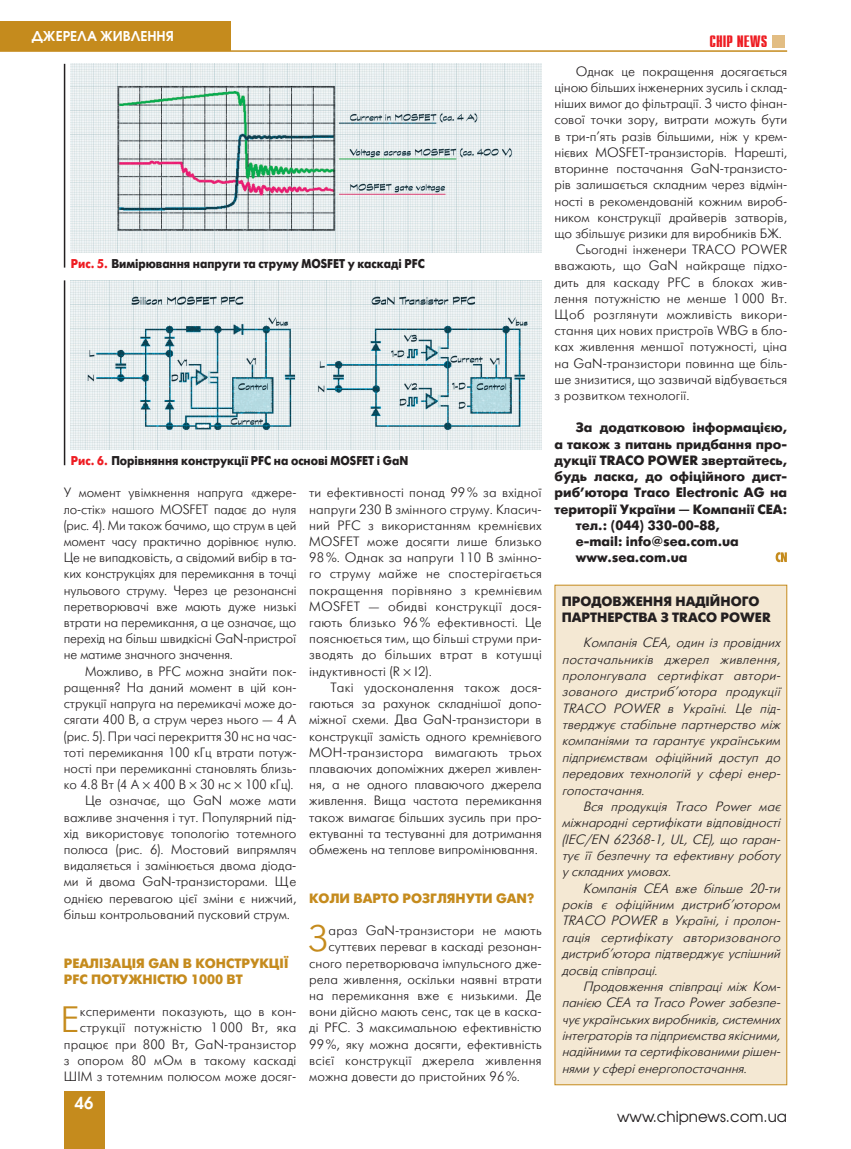
<style>
.page{position:relative;width:851px;height:1149px;background:#fff}
.page>*{position:absolute;margin:0;border:0;box-sizing:border-box;transform-origin:0 0}
.Osnovnoj_Bukviza{font:36.6px "Futuris Light C";color:#c58b1d}
.t1{font:700 16.5px "Compact C";color:#ee1d23}
.t2{font:600 16.5px "Avant Garde Gothic C";color:#fff}
.t3{font:15px "Avant Garde Gothic C";color:#231f20}
.Osnovnoj{font:13.5px/16.2px "Futuris Light C";color:#231f20;text-align:justify}
.Osnovnoj_Bukviza-2{font:13.5px/16.2px "Futuris Light C";letter-spacing:.01em;color:#231f20;text-align:right}
.Osnovnoj-2{font:italic 13.5px/16.4px "Futuris Light C";color:#231f20;text-align:justify}
.Osnovnoj-3{font:700 13.5px/16.2px "Futuris C";color:#231f20;text-align:justify}
.Razdel{font:700 13.5px/16.2px "Futuris C";color:#c58b1d}
.Razdel-2{font:700 13.5px/16.2px "Futuris C";color:#231f20}
.t4{font:600 13.5px "Avant Garde Gothic C";color:#fff}
.Ris_Textovka{font:700 12.75px "Futuris C";color:#231f20;scale:.9 1}
.s1{color:#ee1d23}
</style>
<div class="page">
<hr style="left:0;top:50px;width:787px;height:2px;background:#c58b1d">
<div style="left:64px;top:1091px;width:40px;height:57px;background:#c58b1d"></div>
<div style="left:0;top:21px;width:231px;height:30px;background:#c58b1d"></div>
<div style="left:772px;top:35px;width:12px;height:12px;background:#e2bd83"></div>
<hr style="left:64px;top:64px;width:1px;height:203px;background:#231f20">
<img style="left:71px;top:64px;width:470px;height:188px">
<hr style="left:64px;top:280px;width:1px;height:185px;background:#231f20">
<img style="left:71px;top:280px;width:470px;height:169px">
<svg style="left:775px;top:552px;width:11px;height:10px"></svg>
<div style="left:555px;top:585px;width:231px;height:499px;background:#f4e8d3"></div>
<div style="left:554px;top:584px;width:233px;height:500px;border:1px solid #c58b1d"></div>
<p class="t4" style="left:32px;top:28px;width:143px">ДЖЕРЕЛА ЖИВЛЕННЯ</p>
<p class="Ris_Textovka" style="left:71px;top:256px;width:394px"><span class="s1">Рис. 5.</span> Вимірювання напруги та струму MOSFET у каскаді PFC</p>
<p class="Ris_Textovka" style="left:71px;top:453px;width:376px"><span class="s1">Рис. 6.</span> Порівняння конструкції PFC на основі MOSFET і GaN</p>
<p class="Osnovnoj" style="left:64px;top:485px;width:234px">У момент увімкнення напруга «джере&shy;ло-стік» нашого MOSFET падає до нуля (рис. 4). Ми також бачимо, що струм в цей момент часу практично дорівнює нулю.<br>Це не випадковість, а свідомий вибір в та&shy;ких конструкціях для перемикання в точці нульового струму. Через це резонансні перетворювачі вже мають дуже низькі втрати на перемикання, а це означає, що перехід на більш швидкісні GaN-пристрої не матиме значного значення.</p>
<p class="Osnovnoj" style="left:64px;top:663px;width:234px;text-indent:21px">Можливо, в PFC можна знайти пок&shy;ращення? На даний момент в цій кон&shy;струкції напруга на перемикачі може до&shy;сягати 400 В, а струм через нього — 4 А (рис. 5). При часі перекриття 30 нс на час&shy;тоті перемикання 100 кГц втрати потуж&shy;ності при перемиканні становлять близь&shy;ко 4.8 Вт (4 А 400 В 30 нс 100 кГц).</p>
<p class="Osnovnoj" style="left:64px;top:792px;width:234px;text-indent:21px">Це означає, що GaN може мати важливе значення і тут. Популярний під&shy;хід використовує топологію тотемного полюса (рис. 6). Мостовий випрямляч видаляється і замінюється двома діода&shy;ми й двома GaN-транзисторами. Ще однією перевагою цієї зміни є нижчий, більш контрольований пусковий струм.</p>
<p class="Razdel" style="left:64px;top:954px;width:226px">РЕАЛІЗАЦІЯ GAN В КОНСТРУКЦІЇ<br>PFC ПОТУЖНІСТЮ 1000 ВТ</p>
<p class="Osnovnoj_Bukviza" style="left:61px;top:1000px;width:21px">Е</p>
<p class="Osnovnoj_Bukviza-2" style="left:309px;top:485px;width:234px;text-align:justify">ти ефективності понад 99% за вхідної напруги 230 В змінного струму. Класич&shy;ний PFC з використанням кремнієвих MOSFET може досягти лише близько 98%. Однак за напруги 110 В змінно&shy;го струму майже не спостерігається покращення порівняно з кремнієвим MOSFET — обидві конструкції дося&shy;гають близько 96% ефективності. Це пояснюється тим, що більші струми при&shy;зводять до більших втрат в котушці індуктивності (R I2).</p>
<p class="Osnovnoj" style="left:309px;top:679px;width:234px;text-indent:21px">Такі удосконалення також дося&shy;гаються за рахунок складнішої допо&shy;міжної схеми. Два GaN-транзистори в конструкції замість одного кремнієвого МОН-транзистора вимагають трьох плаваючих допоміжних джерел живлен&shy;ня, а не одного плаваючого джерела живлення. Вища частота перемикання також вимагає більших зусиль при про&shy;ектуванні та тестуванні для дотримання обмежень на теплове випромінювання.</p>
<p class="Razdel" style="left:309px;top:890px;width:226px">КОЛИ ВАРТО РОЗГЛЯНУТИ GAN?</p>
<p class="Osnovnoj_Bukviza" style="left:308px;top:919px;width:22px">З</p>
<p class="Osnovnoj_Bukviza-2" style="left:328px;top:922px;width:214px">араз GaN-транзистори не мають</p>
<p class="Osnovnoj_Bukviza-2" style="left:328px;top:938px;width:215px">суттєвих переваг в каскаді резонан-</p>
<p class="Osnovnoj_Bukviza-2" style="left:309px;top:954px;width:234px">сного перетворювача імпульсного дже-</p>
<p class="Osnovnoj_Bukviza-2" style="left:309px;top:971px;width:234px">рела живлення, оскільки наявні втрати</p>
<p class="Osnovnoj_Bukviza-2" style="left:309px;top:987px;width:234px">на перемикання вже є низькими. Де</p>
<p class="Osnovnoj_Bukviza-2" style="left:309px;top:1003px;width:234px">вони дійсно мають сенс, так це в каска-</p>
<p class="Osnovnoj_Bukviza-2" style="left:309px;top:1019px;width:234px">ді PFC. З максимальною ефективністю</p>
<p class="Osnovnoj_Bukviza-2" style="left:309px;top:1035px;width:234px">99%, яку можна досягти, ефективність</p>
<p class="Osnovnoj_Bukviza-2" style="left:309px;top:1052px;width:234px">всієї конструкції джерела живлення</p>
<p class="Osnovnoj_Bukviza-2" style="left:309px;top:1068px;width:212px">можна довести до пристойних 96%.</p>
<p class="Osnovnoj_Bukviza-2" style="left:64px;top:1003px;width:234px">ксперименти показують, що в кон&shy;струкції потужністю 1 000 Вт, яка працює при 800 Вт, GaN-транзистор з опором 80 мОм в такому каскаді ШІМ з тотемним полюсом може досяг-</p>
<p class="t2" style="left:75px;top:1092px;width:20px">46</p>
<p class="t1" style="left:709px;top:33px;width:60px">CHIP NEWS</p>
<p class="Osnovnoj" style="left:554px;top:63px;width:234px;text-indent:21px">Однак це покращення досягається ціною більших інженерних зусиль і склад&shy;ніших вимог до фільтрації. З чисто фінан&shy;сової точки зору, витрати можуть бути в три-п’ять разів більшими, ніж у крем&shy;нієвих MOSFET-транзисторів. Нарешті, вторинне постачання GaN-транзисто&shy;рів залишається складним через відмін&shy;ності в рекомендованій кожним вироб&shy;ником конструкції драйверів затворів, що збільшує ризики для виробників БЖ.</p>
<p class="Osnovnoj" style="left:554px;top:242px;width:234px;text-indent:21px">Сьогодні інженери TRACO POWER вважають, що GaN найкраще підхо&shy;дить для каскаду PFC в блоках жив&shy;лення потужністю не менше 1000 Вт.<br>Щоб розглянути можливість викори&shy;стання цих нових пристроїв WBG в бло&shy;ках живлення меншої потужності, ціна на GaN-транзистори повинна ще біль&shy;ше знизитися, що зазвичай відбувається з розвитком технології.</p>
<p class="Osnovnoj-3" style="left:554px;top:420px;width:234px;text-indent:21px">За додатковою інформацією, а також з питань придбання про&shy;дукції TRACO POWER звертайтесь, будь ласка, до офіційного дист&shy;риб’ютора Traco Electronic AG на території України — Компанії СЕА:</p>
<p class="Osnovnoj-3" style="left:575px;top:517px;width:146px">тел.: (044) 330-00-88,</p>
<p class="Osnovnoj-3" style="left:575px;top:533px;width:164px">e-mail: info@sea.com.ua</p>
<p class="Osnovnoj-3" style="left:575px;top:549px;width:113px">www.sea.com.ua</p>
<p class="Razdel-2" style="left:561px;top:593px;width:210px">ПРОДОВЖЕННЯ НАДІЙНОГО<br>ПАРТНЕРСТВА З TRACO POWER</p>
<p class="Osnovnoj-2" style="left:561px;top:634px;width:223px;text-indent:21px">Компанія СЕА, один із провідних постачальників джерел живлення, пролонгувала сертифікат автори&shy;зованого дистриб’ютора продукції TRACO POWER в Україні. Це під&shy;тверджує стабільне партнерство між компаніями та гарантує українським підприємствам офіційний доступ до передових технологій у сфері енер&shy;гопостачання.</p>
<p class="Osnovnoj-2" style="left:561px;top:798px;width:223px;text-indent:21px">Вся продукція Traco Power має міжнароднісертифікати відповідності (IEC/EN 62368-1, UL, CE), що гаран&shy;тує її безпечну та ефективну роботу у складнихумовах.</p>
<p class="Osnovnoj-2" style="left:561px;top:880px;width:223px;text-indent:21px">Компанія СЕА вже більше 20-ти років є офіційним дистриб’ютором TRACO POWER в Україні, і пролон&shy;гація сертифікату авторизованого дистриб’ютора підтверджує успішний досвідспівпраці.</p>
<p class="Osnovnoj-2" style="left:561px;top:978px;width:223px;text-indent:21px">Продовження співпраці між Ком&shy;панією СЕА та Traco Power забезпе&shy;чуєукраїнськихвиробників,системних інтеграторівта підприємства якісними, надійнимита сертифікованимирішен&shy;нямиусферіенергопостачання.</p>
<p class="t3" style="left:617px;top:1106px;width:171px">www.chipnews.com.ua</p>
</div>
